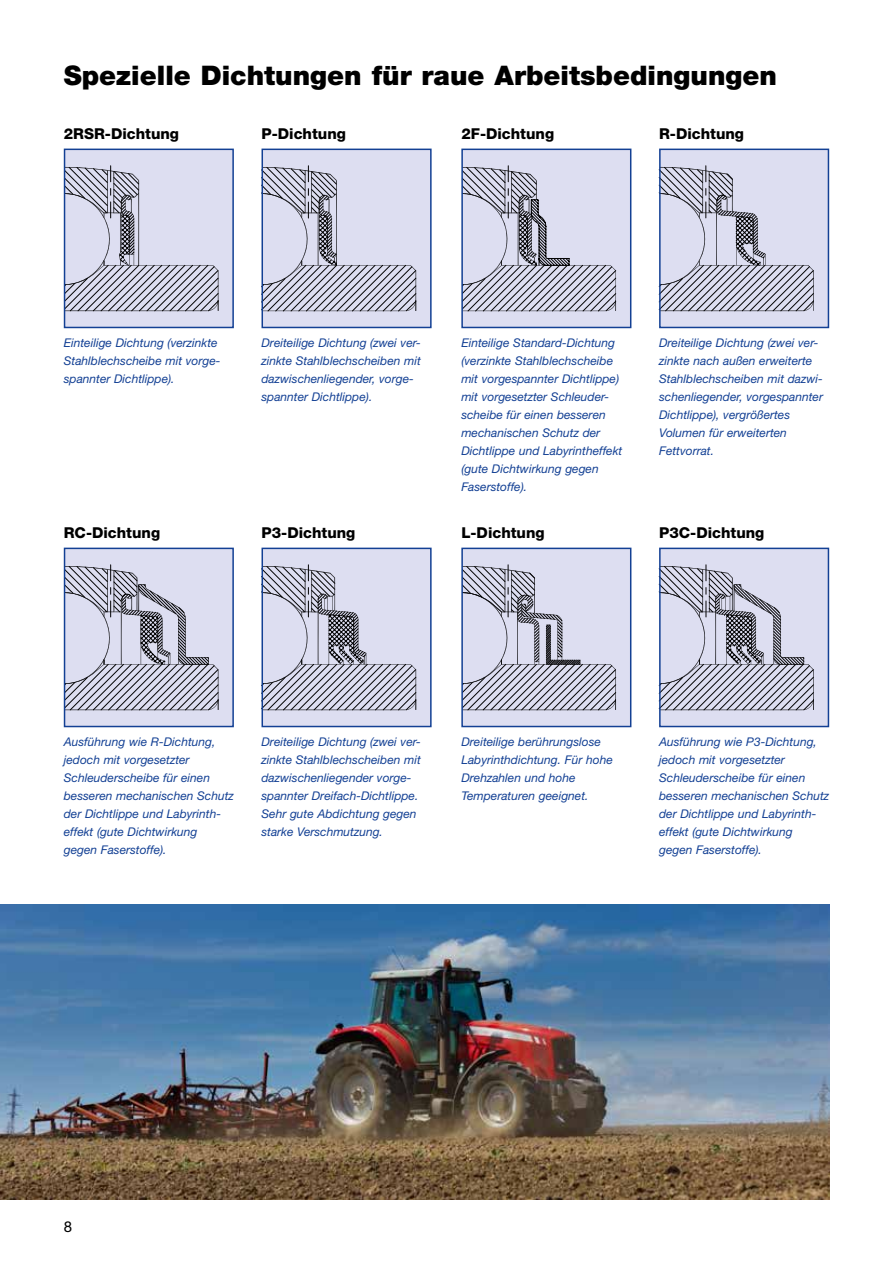
<style>
.page{position:relative;width:893px;height:1263px;background:#fff}
.page>*{position:absolute;margin:0;border:0;box-sizing:border-box;transform-origin:0 0}
.t1{font:900 27px "Helvetica Neue";color:#000}
.t2{font:800 15px "Helvetica Neue";color:#000}
.t3{font:15px "Helvetica Neue";color:#000}
.t4{font:italic 12px/18px "Helvetica Neue";color:#134094}
</style>
<div class="page">
<img style="left:0;top:905px;width:829px;height:294px">
<div style="left:65px;top:149px;width:168px;height:178px;background:#dddef1"></div>
<svg style="left:67px;top:166px;width:152px;height:146px"></svg>
<div style="left:64px;top:149px;width:170px;height:179px;border:2px solid #134094"></div>
<div style="left:65px;top:548px;width:168px;height:178px;background:#dddef1"></div>
<svg style="left:67px;top:565px;width:152px;height:146px"></svg>
<div style="left:64px;top:548px;width:170px;height:179px;border:2px solid #134094"></div>
<div style="left:262px;top:149px;width:169px;height:178px;background:#dddef1"></div>
<svg style="left:264px;top:166px;width:153px;height:146px"></svg>
<div style="left:261px;top:149px;width:171px;height:179px;border:2px solid #134094"></div>
<div style="left:262px;top:548px;width:169px;height:178px;background:#dddef1"></div>
<svg style="left:264px;top:565px;width:153px;height:146px"></svg>
<div style="left:261px;top:548px;width:171px;height:179px;border:2px solid #134094"></div>
<div style="left:462px;top:149px;width:169px;height:178px;background:#dddef1"></div>
<svg style="left:464px;top:166px;width:153px;height:146px"></svg>
<div style="left:461px;top:149px;width:170px;height:179px;border:2px solid #134094"></div>
<div style="left:462px;top:548px;width:169px;height:178px;background:#dddef1"></div>
<svg style="left:464px;top:565px;width:152px;height:146px"></svg>
<div style="left:461px;top:548px;width:170px;height:179px;border:2px solid #134094"></div>
<div style="left:660px;top:149px;width:168px;height:178px;background:#dddef1"></div>
<svg style="left:662px;top:166px;width:152px;height:146px"></svg>
<div style="left:659px;top:149px;width:170px;height:179px;border:2px solid #134094"></div>
<div style="left:660px;top:548px;width:168px;height:178px;background:#dddef1"></div>
<svg style="left:662px;top:565px;width:152px;height:146px"></svg>
<div style="left:659px;top:548px;width:170px;height:179px;border:2px solid #134094"></div>
<h1 class="t1" style="left:64px;top:59px;width:715px">Spezielle Dichtungen für raue Arbeitsbedingungen</h1>
<p class="t2" style="left:64px;top:125px;width:117px">2RSR-Dichtung</p>
<p class="t2" style="left:261px;top:125px;width:86px">P-Dichtung</p>
<p class="t2" style="left:461px;top:125px;width:94px">2F-Dichtung</p>
<p class="t2" style="left:659px;top:125px;width:87px">R-Dichtung</p>
<p class="t4" style="left:64px;top:334px;width:158px">Einteilige Dichtung (verzinkte<br>Stahlblechscheibe mit vorge&shy;spannter Dichtlippe).</p>
<p class="t2" style="left:64px;top:524px;width:98px">RC-Dichtung</p>
<p class="t4" style="left:261px;top:334px;width:161px">Dreiteilige Dichtung (zwei ver&shy;zinkte Stahlblechscheiben mit dazwischenliegender, vorge&shy;spannter Dichtlippe).</p>
<p class="t4" style="left:461px;top:334px;width:162px">Einteilige Standard-Dichtung (verzinkte Stahlblechscheibe mit vorgespannter Dichtlippe) mit vorgesetzter Schleuder&shy;scheibe für einen besseren mechanischen Schutz der<br>Dichtlippe und Labyrintheffekt (gute Dichtwirkung gegen<br>Faserstoffe).</p>
<p class="t4" style="left:659px;top:334px;width:165px">Dreiteilige Dichtung (zwei ver&shy;zinkte nach außen erweiterte<br>Stahlblechscheiben mit dazwi&shy;schenliegender, vorgespannter<br>Dichtlippe), vergrößertes<br>Volumen für erweiterten<br>Fettvorrat.</p>
<p class="t2" style="left:261px;top:524px;width:95px">P3-Dichtung</p>
<p class="t2" style="left:461px;top:524px;width:85px">L-Dichtung</p>
<p class="t2" style="left:659px;top:524px;width:107px">P3C-Dichtung</p>
<p class="t4" style="left:64px;top:733px;width:172px">Ausführung wie R-Dichtung, jedoch mit vorgesetzter<br>Schleuderscheibe für einen besseren mechanischen Schutz der Dichtlippe und Labyrinth&shy;effekt (gute Dichtwirkung<br>gegen Faserstoffe).</p>
<p class="t4" style="left:261px;top:733px;width:161px">Dreiteilige Dichtung (zwei ver&shy;zinkte Stahlblechscheiben mit dazwischenliegender vorge&shy;spannter Dreifach-Dichtlippe.<br>Sehr gute Abdichtung gegen starke Verschmutzung.</p>
<p class="t4" style="left:461px;top:733px;width:153px">Dreiteilige berührungslose<br>Labyrinthdichtung. Für hohe<br>Drehzahlen und hohe<br>Temperaturen geeignet.</p>
<p class="t4" style="left:659px;top:733px;width:172px">Ausführung wie P3-Dichtung, jedoch mit vorgesetzter<br>Schleuderscheibe für einen besseren mechanischen Schutz der Dichtlippe und Labyrinth&shy;effekt (gute Dichtwirkung<br>gegen Faserstoffe).</p>
<p class="t3" style="left:64px;top:1217px;width:10px">8</p>
</div>
